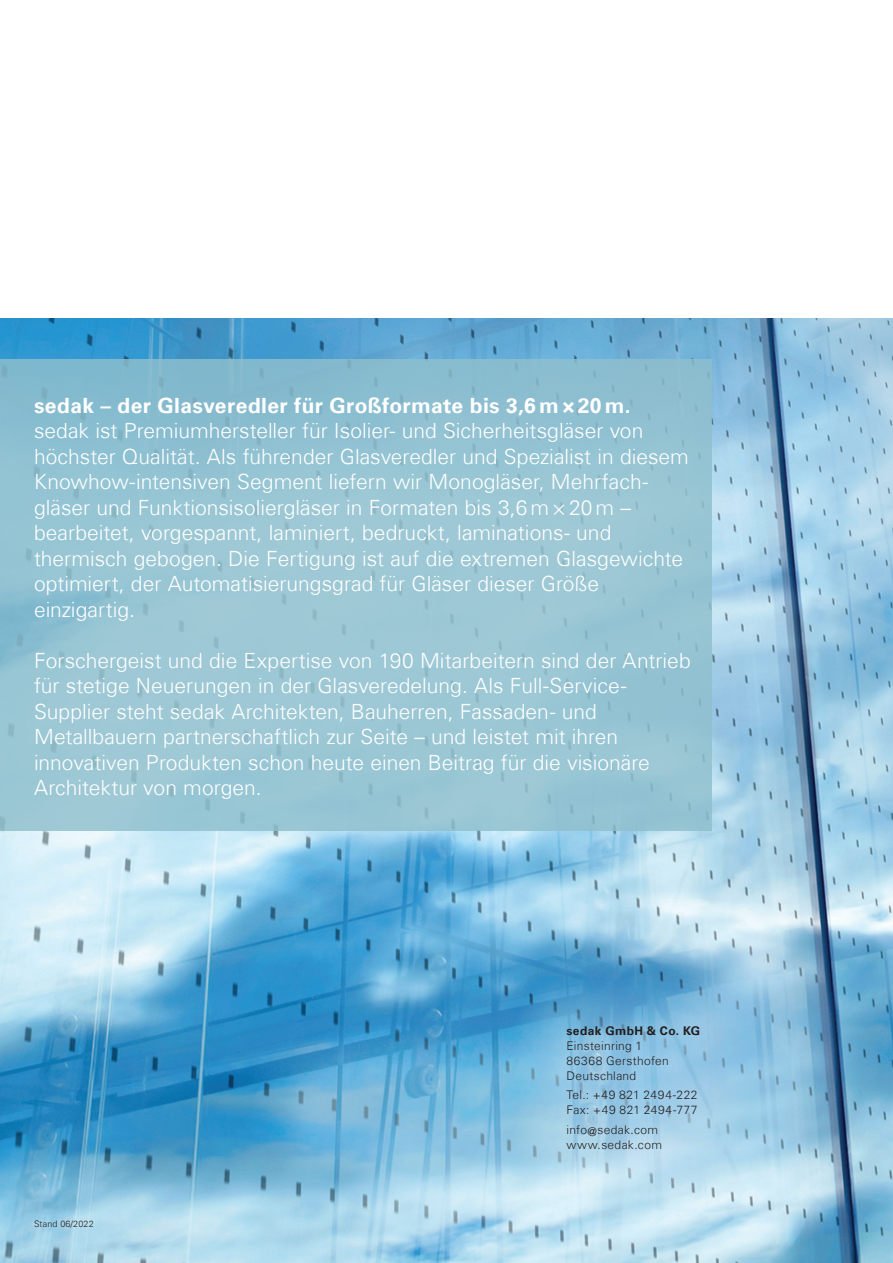
<style>
.page{position:relative;width:893px;height:1263px;background:#fff}
.page>*{position:absolute;margin:0;border:0;box-sizing:border-box;transform-origin:0 0}
.t1{font:300 21px/25.5px "Univers Com 45";color:#fff}
.t2{font:700 21px "Univers Com 65";letter-spacing:.02em;color:#fff}
.t3{font:300 12px/15px "Univers Com 45";letter-spacing:.025em;color:#231f20}
.t4{font:300 12px/15px "Univers Com 45";letter-spacing:.045em;color:#231f20}
.t5{font:700 12px "Univers Com 65";letter-spacing:.035em;color:#231f20}
.t6{font:300 9px "Univers Com 45";letter-spacing:.015em;color:#231f20}
</style>
<div class="page">
<img style="left:0;top:319px;width:893px;height:944px">
<svg style="left:0;top:359px;width:712px;height:472px;background:#96c4d2"></svg>
<div style="left:511px;top:970px;width:243px;height:234px;background:#fff;opacity:.5"></div>
<p class="t2" style="left:34px;top:393px;width:598px">sedak – der Glasveredler für Großformate bis 3,6m× 20m.</p>
<p class="t1" style="left:34px;top:418px;width:656px">sedak ist Premiumhersteller für Isolier- und Sicherheitsgläser von höchster Qualität. Als führender Glasveredler und Spezialist in diesem Knowhow-intensiven Segment liefern wir Monogläser, Mehrfach&shy;gläser und Funktionsisoliergläser in Formaten bis 3,6m×20m – bearbeitet, vorgespannt, laminiert, bedruckt, laminations- und thermisch gebogen. Die Fertigung ist auf die extremen Glasgewichte optimiert, der Automatisierungsgrad für Gläser dieser Größe einzigartig.</p>
<p class="t1" style="left:34px;top:647px;width:658px">Forschergeist und die Expertise von 190 Mitarbeitern sind der Antrieb für stetige Neuerungen in der Glasveredelung. Als Full-Service-Supplier steht sedak Architekten, Bauherren, Fassaden- und Metallbauern partnerschaftlich zur Seite – und leistet mit ihren innovativen Produkten schon heute einen Beitrag für die visionäre Architektur von morgen.</p>
<p class="t6" style="left:34px;top:1218px;width:61px">Stand 06/2022</p>
<p class="t5" style="left:566px;top:1023px;width:135px">sedak GmbH &amp; Co. KG</p>
<p class="t3" style="left:566px;top:1038px;width:104px">Einsteinring 1<br>86368 Gersthofen<br>Deutschland</p>
<p class="t4" style="left:566px;top:1087px;width:133px">Tel.: +49 821 2494-222<br>Fax: +49 821 2494-777</p>
<p class="t3" style="left:566px;top:1122px;width:97px">info@sedak.com www.sedak.com</p>
</div>
